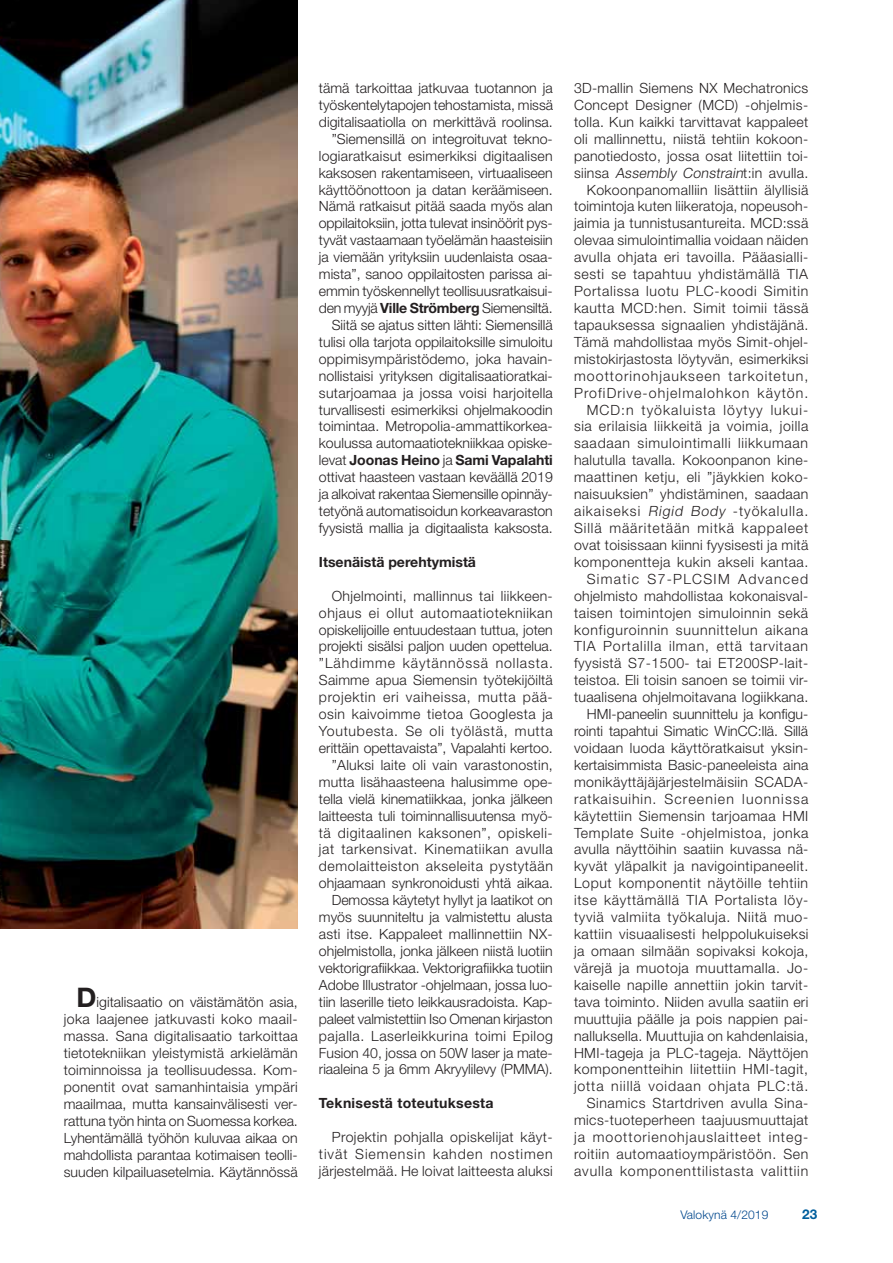
<style>
.page{position:relative;width:893px;height:1263px;background:#fff}
.page>*{position:absolute;margin:0;border:0;box-sizing:border-box;transform-origin:0 0}
.t1{font:300 14.1px/17px "Helvetica Neue LT Std";letter-spacing:.02em;color:#231f20;text-align:justify}
.t2{font:300 14.1px/17px "Helvetica Neue LT Std";color:#231f20;text-align:right}
.t3{font:700 14.1px "Helvetica Neue LT Std";letter-spacing:.02em;color:#231f20}
.t4{font:700 14.1px "Helvetica Neue LT Std";color:#231f20}
.t5{font:700 13.5px "Helvetica Neue LT Std";color:#005e9d}
.t6{font:300 12px "Helvetica Neue LT Std";letter-spacing:.01em;color:#00478d}
.s1{font-weight:700;font-size:27px}
.s2{font-weight:700}
.s3{font-style:italic}
</style>
<div class="page">
<img style="left:0;top:0;width:298px;height:928px">
<p class="t1" style="left:64px;top:995px;width:236px;text-indent:13px"><span class="s1">D</span>igitalisaatio on väistämätön asia, joka laajenee jatkuvasti koko maail&shy;massa. Sana digitalisaatio tarkoittaa tietotekniikan yleistymistä arkielämän toiminnoissa ja teollisuudessa. Kom&shy;ponentit ovat samanhintaisia ympäri maailmaa, mutta kansainvälisesti ver&shy;rattuna työn hinta on Suomessa korkea.<br>Lyhentämällä työhön kuluvaa aikaa on mahdollista parantaa kotimaisen teolli&shy;suuden kilpailuasetelmia. Käytännössä</p>
<p class="t2" style="left:319px;top:81px;width:236px">tämä tarkoittaa jatkuvaa tuotannon ja työskentelytapojen tehostamista, missä digitalisaatiolla on merkittävä roolinsa. ”Siemensillä on integroituvat tekno&shy;logiaratkaisut esimerkiksi digitaalisen kaksosen rakentamiseen, virtuaaliseen käyttöönottoon ja datan keräämiseen.<br>Nämä ratkaisut pitää saada myös alan oppilaitoksiin, jotta tulevat insinöörit pys&shy;tyvät vastaamaan työelämän haasteisiin ja viemään yrityksiin uudenlaista osaa&shy;mista”, sanoo oppilaitosten parissa ai&shy;emmin työskennellyt teollisuusratkaisui&shy;den myyjä <span class="s2">Ville Strömberg</span> Siemensiltä.<br>Siitä se ajatus sitten lähti: Siemensillä tulisi olla tarjota oppilaitoksille simuloitu oppimisympäristödemo, joka havain&shy;nollistaisi yrityksen digitalisaatioratkai&shy;sutarjoamaa ja jossa voisi harjoitella turvallisesti esimerkiksi ohjelmakoodin toimintaa. Metropolia-ammattikorkea&shy;koulussa automaatiotekniikkaa opiske&shy;levat <span class="s2">Joonas Heino</span> ja <span class="s2">Sami Vapalahti </span>ottivat haasteen vastaan keväällä 2019 ja alkoivat rakentaa Siemensille opinnäy&shy;tetyönä automatisoidun korkeavaraston fyysistä mallia ja digitaalista kaksosta.</p>
<p class="t4" style="left:319px;top:557px;width:159px">Itsenäistä perehtymistä</p>
<p class="t2" style="left:319px;top:589px;width:236px">Ohjelmointi, mallinnus tai liikkeen&shy;ohjaus ei ollut automaatiotekniikan opiskelijoille entuudestaan tuttua, joten projekti sisälsi paljon uuden opettelua. ”Lähdimme käytännössä nollasta.<br>Saimme apua Siemensin työtekijöiltä projektin eri vaiheissa, mutta pää&shy;osin kaivoimme tietoa Googlesta ja Youtubesta. Se oli työlästä, mutta erittäin opettavaista”, Vapalahti kertoo. ”Aluksi laite oli vain varastonostin, mutta lisähaasteena halusimme ope&shy;tella vielä kinematiikkaa, jonka jälkeen laitteesta tuli toiminnallisuutensa myö&shy;tä digitaalinen kaksonen”, opiskeli&shy;jat tarkensivat. Kinematiikan avulla demolaitteiston akseleita pystytään ohjaamaan synkronoidusti yhtä aikaa.<br>Demossa käytetyt hyllyt ja laatikot on myös suunniteltu ja valmistettu alusta asti itse. Kappaleet mallinnettiin NX&shy;ohjelmistolla, jonka jälkeen niistä luotiin vektorigrafiikkaa. Vektorigrafiikka tuotiin Adobe Illustrator -ohjelmaan, jossa luo&shy;tiin laserille tieto leikkausradoista. Kap&shy;paleet valmistettiin Iso Omenan kirjaston pajalla. Laserleikkurina toimi Epilog Fusion 40, jossa on 50W laser ja mate&shy;riaaleina 5 ja 6mm Akryylilevy (PMMA).</p>
<p class="t3" style="left:319px;top:1098px;width:176px">Teknisestä toteutuksesta</p>
<p class="t1" style="left:319px;top:1130px;width:235px;text-indent:13px">Projektin pohjalla opiskelijat käyt&shy;tivät Siemensin kahden nostimen järjestelmää. He loivat laitteesta aluksi</p>
<p class="t1" style="left:574px;top:81px;width:236px;text-align:right">3D-mallin Siemens NX Mechatronics Concept Designer (MCD) -ohjelmis&shy;tolla. Kun kaikki tarvittavat kappaleet oli mallinnettu, niistä tehtiin kokoon&shy;panotiedosto, jossa osat liitettiin toi&shy;siinsa <span class="s3">Assembly Constrain</span>t:in avulla.<br>Kokoonpanomalliin lisättiin älyllisiä toimintoja kuten liikeratoja, nopeusoh&shy;jaimia ja tunnistusantureita. MCD:ssä olevaa simulointimallia voidaan näiden avulla ohjata eri tavoilla. Pääasialli&shy;sesti se tapahtuu yhdistämällä TIA Portalissa luotu PLC-koodi Simitin kautta MCD:hen. Simit toimii tässä tapauksessa signaalien yhdistäjänä.<br>Tämä mahdollistaa myös Simit-ohjel&shy;mistokirjastosta löytyvän, esimerkiksi moottorinohjaukseen tarkoitetun, ProfiDrive-ohjelmalohkon käytön.<br>MCD:n työkaluista löytyy lukui&shy;sia erilaisia liikkeitä ja voimia, joilla saadaan simulointimalli liikkumaan halutulla tavalla. Kokoonpanon kine&shy;maattinen ketju, eli ”jäykkien koko&shy;naisuuksien” yhdistäminen, saadaan aikaiseksi <span class="s3">Rigid Body</span> -työkalulla.<br>Sillä määritetään mitkä kappaleet ovat toisissaan kiinni fyysisesti ja mitä komponentteja kukin akseli kantaa.<br>Simatic S7-PLCSIM Advanced ohjelmisto mahdollistaa kokonaisval&shy;taisen toimintojen simuloinnin sekä konfiguroinnin suunnittelun aikana TIA Portalilla ilman, että tarvitaan fyysistä S7-1500- tai ET200SP-lait&shy;teistoa. Eli toisin sanoen se toimii vir&shy;tuaalisena ohjelmoitavana logiikkana.<br>HMI-paneelin suunnittelu ja konfigu&shy;rointi tapahtui Simatic WinCC:llä. Sillä voidaan luoda käyttöratkaisut yksin&shy;kertaisimmista Basic-paneeleista aina monikäyttäjäjärjestelmäisiin SCADA&shy;ratkaisuihin. Screenien luonnissa käytettiin Siemensin tarjoamaa HMI Template Suite -ohjelmistoa, jonka avulla näyttöihin saatiin kuvassa nä&shy;kyvät yläpalkit ja navigointipaneelit.<br>Loput komponentit näytöille tehtiin itse käyttämällä TIA Portalista löy&shy;tyviä valmiita työkaluja. Niitä muo&shy;kattiin visuaalisesti helppolukuiseksi ja omaan silmään sopivaksi kokoja, värejä ja muotoja muuttamalla. Jo&shy;kaiselle napille annettiin jokin tarvit&shy;tava toiminto. Niiden avulla saatiin eri muuttujia päälle ja pois nappien pai&shy;nalluksella. Muuttujia on kahdenlaisia, HMI-tageja ja PLC-tageja. Näyttöjen komponentteihin liitettiin HMI-tagit, jotta niillä voidaan ohjata PLC:tä.<br>Sinamics Startdriven avulla Sina&shy;mics-tuoteperheen taajuusmuuttajat ja moottorienohjauslaitteet integ&shy;roitiin automaatioympäristöön. Sen avulla komponenttilistasta valittiin</p>
<p class="t6" style="left:680px;top:1210px;width:90px">Valokynä 4/2019</p>
<p class="t5" style="left:802px;top:1209px;width:17px">23</p>
</div>
